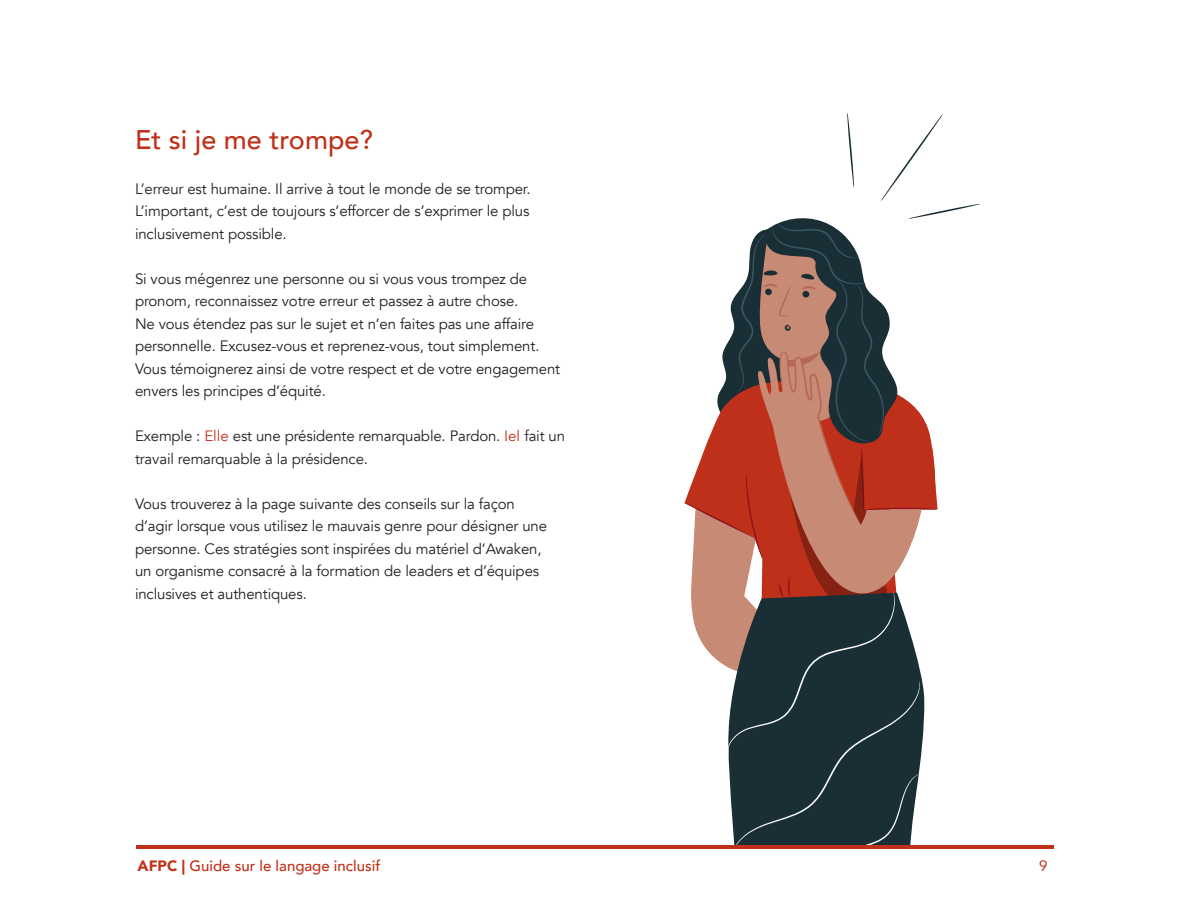
<style>
.page{position:relative;width:1188px;height:918px;background:#fff}
.page>*{position:absolute;margin:0;border:0;box-sizing:border-box;transform-origin:0 0}
.t1{font:500 27px "Avenir";color:#c0311a}
.t2{font:15px/22.5px "Avenir";letter-spacing:-.01em;color:#231f20}
.t3{font:500 15px "Avenir";color:#c0311a}
.t4{font:15px "Avenir";color:#c0311a}
.s1{color:#c0311a}
.s2{font-weight:900}
</style>
<div class="page">
<svg style="left:684px;top:113px;width:296px;height:733px"></svg>
<hr style="left:136px;top:846px;width:918px;height:3px;background:#c0311a">
<p class="t1" style="left:135px;top:116px;width:240px">Et si je me trompe?</p>
<p class="t2" style="left:135px;top:177px;width:397px;text-align:justify">L’erreur est humaine. Il arrive à tout le monde de se tromper.<br>L’important, c’est de toujours s’efforcer de s’exprimer le plus inclusivement possible.</p>
<p class="t2" style="left:135px;top:267px;width:427px">Si vous mégenrez une personne ou si vous vous trompez de pronom, reconnaissez votre erreur et passez à autre chose.<br>Ne vous étendez pas sur le sujet et n’en faites pas une affaire personnelle. Excusez-vous et reprenez‑vous, tout simplement.<br>Vous témoignerez ainsi de votre respect et de votre engagement envers les principes d’équité.</p>
<p class="t2" style="left:135px;top:425px;width:432px">Exemple : <span class="s1">Elle</span> est une présidente remarquable. Pardon. <span class="s1">Iel</span> fait un travail remarquable à la présidence.</p>
<p class="t2" style="left:135px;top:492px;width:414px">Vous trouverez à la page suivante des conseils sur la façon d’agir lorsque vous utilisez le mauvais genre pour désigner une personne. Ces stratégies sont inspirées du matériel d’Awaken, un organisme consacré à la formation de leaders et d’équipes inclusives et authentiques.</p>
<p class="t3" style="left:138px;top:853px;width:244px"><span class="s2">AFPC |</span> Guide sur le langage inclusif</p>
<p class="t4" style="left:1039px;top:854px;width:10px">9</p>
</div>
